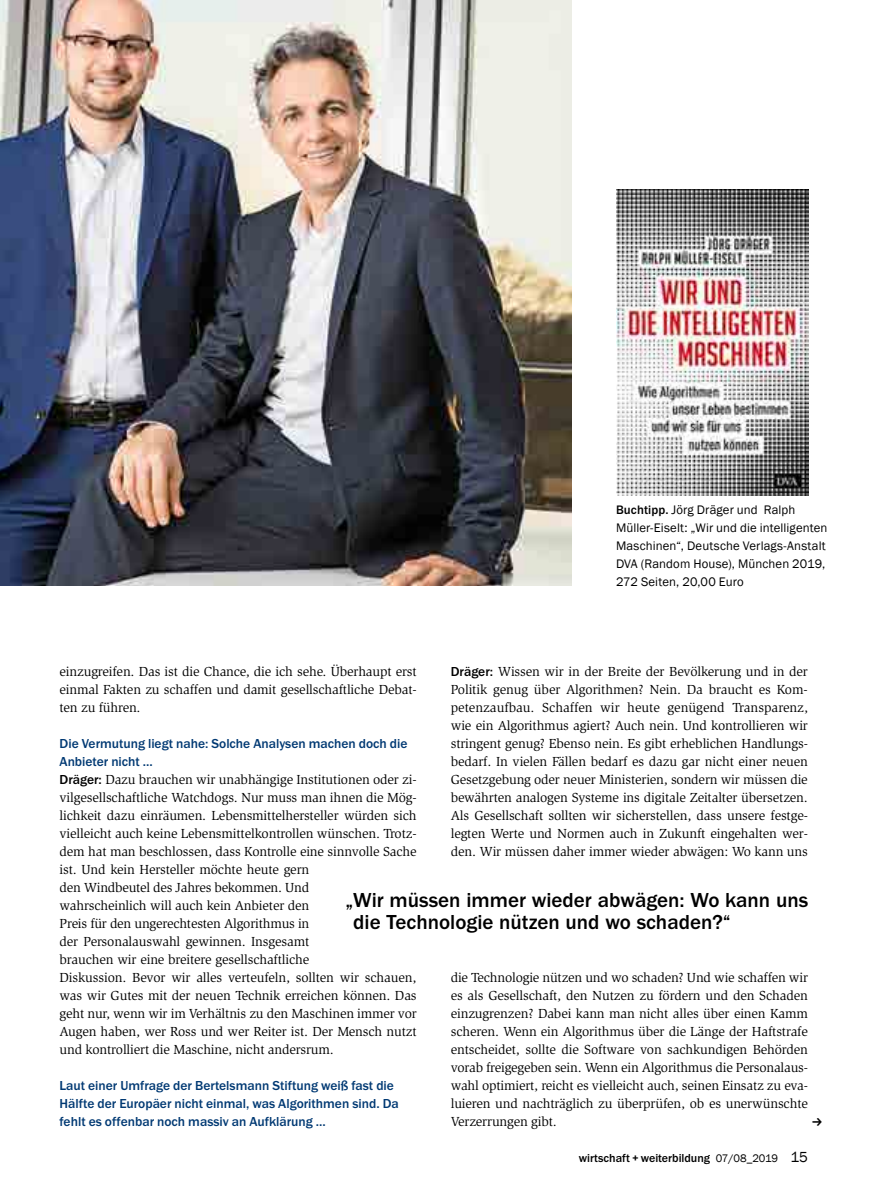
<style>
.page{position:relative;width:893px;height:1191px;background:#fff}
.page>*{position:absolute;margin:0;border:0;box-sizing:border-box;transform-origin:0 0}
.t1{font:500 21px/22.5px "Franklin Goth EF";color:#000}
.t2{font:13.5px/18px "Slimbach Std";letter-spacing:-.01em;color:#000;text-align:justify}
.t3{font:500 13.5px/18px "Franklin Goth EF";color:#003973}
.t4{font:12.75px/18px "Franklin Gothic";letter-spacing:.01em;color:#000}
.t5{font:500 12px "Franklin Goth EF";color:#000}
.s1{font-family:"Franklin Goth EF";font-weight:500}
.s2{font-family:"Franklin Gothic";font-weight:400;font-size:11.25px}
.s3{font-family:"Franklin Gothic";font-weight:400;font-size:15px}
</style>
<div class="page">
<img style="left:0;top:0;width:571px;height:586px">
<img style="left:616px;top:190px;width:192px;height:306px">
<p class="t4" style="left:616px;top:501px;width:213px"><span class="s1">Buchtipp.</span> Jörg Dräger und Ralph Müller-Eiselt: „Wir und die intelligenten Maschinen“, Deutsche Verlags-Anstalt DVA (Random House), München 2019, 272 Seiten, 20,00 Euro</p>
<p class="t2" style="left:60px;top:662px;width:359px">einzugreifen. Das ist die Chance, die ich sehe. Überhaupt erst einmal Fakten zu schaffen und damit gesellschaftliche Debat&shy;ten zu führen.</p>
<p class="t3" style="left:60px;top:734px;width:350px">Die Vermutung liegt nahe: Solche Analysen machen doch die<br>Anbieter nicht ...</p>
<p class="t2" style="left:60px;top:770px;width:359px;text-align:left"><span class="s1">Dräger:</span> Dazu brauchen wir unabhängige Institutionen oder zi&shy;vilgesellschaftliche Watchdogs. Nur muss man ihnen die Mög&shy;lichkeit dazu einräumen. Lebensmittelhersteller würden sich vielleicht auch keine Lebensmittelkontrollen wünschen. Trotz&shy;dem hat man beschlossen, dass Kontrolle eine sinnvolle Sache ist. Und kein Hersteller möchte heute gern<br>den Windbeutel des Jahres bekommen. Und<br>wahrscheinlich will auch kein Anbieter den<br>Preis für den ungerechtesten Algorithmus in<br>der Personalauswahl gewinnen. Insgesamt<br>brauchen wir eine breitere gesellschaftliche<br>Diskussion. Bevor wir alles verteufeln, sollten wir schauen, was wir Gutes mit der neuen Technik erreichen können. Das geht nur, wenn wir im Verhältnis zu den Maschinen immer vor Augen haben, wer Ross und wer Reiter ist. Der Mensch nutzt und kontrolliert die Maschine, nicht andersrum.</p>
<p class="t3" style="left:60px;top:1076px;width:341px">Laut einer Umfrage der Bertelsmann Stiftung weiß fast die<br>Hälfte der Europäer nicht einmal, was Algorithmen sind. Da fehlt es offenbar noch massiv an Aufklärung ...</p>
<p class="t2" style="left:451px;top:662px;width:359px"><span class="s1">Dräger:</span> Wissen wir in der Breite der Bevölkerung und in der Politik genug über Algorithmen? Nein. Da braucht es Kom&shy;petenzaufbau. Schaffen wir heute genügend Transparenz, wie ein Algorithmus agiert? Auch nein. Und kontrollieren wir stringent genug? Ebenso nein. Es gibt erheblichen Handlungs&shy;bedarf. In vielen Fällen bedarf es dazu gar nicht einer neuen Gesetzgebung oder neuer Ministerien, sondern wir müssen die bewährten analogen Systeme ins digitale Zeitalter übersetzen.<br>Als Gesellschaft sollten wir sicherstellen, dass unsere festge&shy;legten Werte und Normen auch in Zukunft eingehalten wer&shy;den. Wir müssen daher immer wieder abwägen: Wo kann uns</p>
<h1 class="t1" style="left:353px;top:888px;width:456px;text-indent:-8px">„Wir müssen immer wieder abwägen: Wo kann uns die Technologie nützen und wo schaden?“</h1>
<p class="t2" style="left:451px;top:968px;width:359px">die Technologie nützen und wo schaden? Und wie schaffen wir es als Gesellschaft, den Nutzen zu fördern und den Schaden einzugrenzen? Dabei kann man nicht alles über einen Kamm scheren. Wenn ein Algorithmus über die Länge der Haftstrafe entscheidet, sollte die Software von sachkundigen Behörden vorab freigegeben sein. Wenn ein Algorithmus die Personalaus&shy;wahl optimiert, reicht es vielleicht auch, seinen Einsatz zu eva&shy;luieren und nachträglich zu überprüfen, ob es unerwünschte Verzerrungen gibt.</p>
<p class="t5" style="left:579px;top:1151px;width:231px">wirtschaft + weiterbildung <span class="s2">07/08_2019</span> <span class="s3">15</span></p>
</div>
